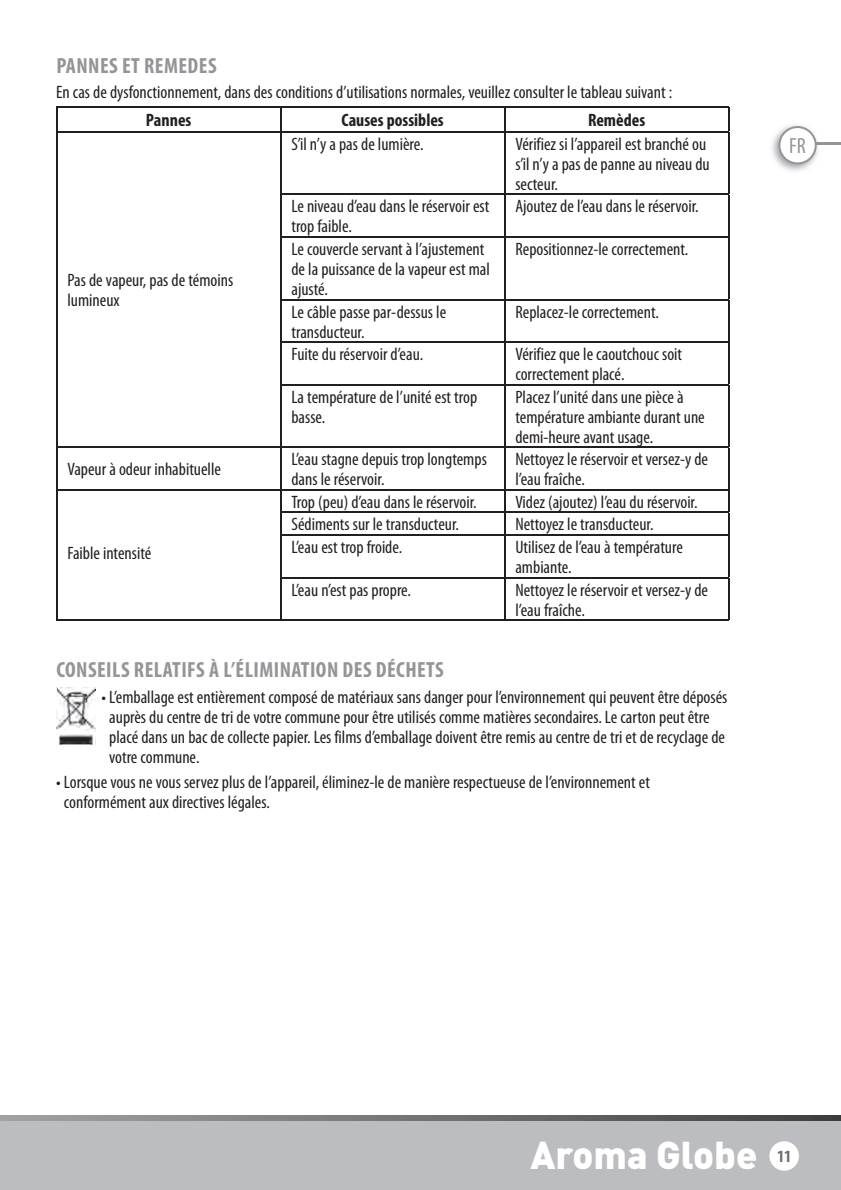
<style>
.page{position:relative;width:841px;height:1190px;background:#fff}
.page>*{position:absolute;margin:0;border:0;box-sizing:border-box;transform-origin:0 0}
.t1{font:900 38.4px "DIN";color:#fff}
.t2{font:700 condensed 22px "Myriad Pro";letter-spacing:.02em;color:#939598}
.t3{font:condensed 22px "Myriad Pro";color:#939598}
.t4{font:condensed 18px/20px "Myriad Pro";color:#231f20}
.t5{font:700 condensed 18px "Myriad Pro";color:#231f20}
.t6{font:700 condensed 17.2px "Myriad Pro";color:#6c6d70}
</style>
<div class="page">
<div style="left:0;top:1118px;width:841px;height:72px;background:#bcbdc0"></div>
<svg style="left:0;top:1115px;width:841px;height:5px;background:#707274"></svg>
<hr style="left:814px;top:143px;width:27px;height:2px;background:#939598">
<img style="left:772px;top:125px;width:39px;height:46px">
<svg style="left:778px;top:126px;width:42px;height:38px"></svg>
<hr style="left:56px;top:106px;width:225px;height:1px;background:#231f20">
<hr style="left:281px;top:106px;width:224px;height:1px;background:#231f20">
<hr style="left:505px;top:106px;width:224px;height:1px;background:#231f20">
<hr style="left:56px;top:131px;width:225px;height:1px;background:#231f20">
<hr style="left:281px;top:131px;width:224px;height:1px;background:#231f20">
<hr style="left:505px;top:131px;width:224px;height:1px;background:#231f20">
<hr style="left:280px;top:194px;width:225px;height:1px;background:#231f20">
<hr style="left:505px;top:194px;width:224px;height:1px;background:#231f20">
<hr style="left:280px;top:236px;width:225px;height:1px;background:#231f20">
<hr style="left:505px;top:236px;width:224px;height:1px;background:#231f20">
<hr style="left:280px;top:299px;width:225px;height:1px;background:#231f20">
<hr style="left:505px;top:299px;width:224px;height:1px;background:#231f20">
<hr style="left:280px;top:341px;width:225px;height:1px;background:#231f20">
<hr style="left:505px;top:341px;width:224px;height:1px;background:#231f20">
<hr style="left:280px;top:384px;width:225px;height:1px;background:#231f20">
<hr style="left:505px;top:384px;width:224px;height:1px;background:#231f20">
<hr style="left:56px;top:447px;width:225px;height:1px;background:#231f20">
<hr style="left:281px;top:447px;width:224px;height:1px;background:#231f20">
<hr style="left:505px;top:447px;width:224px;height:1px;background:#231f20">
<hr style="left:56px;top:489px;width:225px;height:1px;background:#231f20">
<hr style="left:281px;top:489px;width:224px;height:1px;background:#231f20">
<hr style="left:505px;top:489px;width:224px;height:1px;background:#231f20">
<hr style="left:280px;top:512px;width:225px;height:1px;background:#231f20">
<hr style="left:505px;top:512px;width:224px;height:1px;background:#231f20">
<hr style="left:280px;top:534px;width:225px;height:1px;background:#231f20">
<hr style="left:505px;top:534px;width:224px;height:1px;background:#231f20">
<hr style="left:280px;top:577px;width:225px;height:1px;background:#231f20">
<hr style="left:505px;top:577px;width:224px;height:1px;background:#231f20">
<hr style="left:56px;top:619px;width:225px;height:1px;background:#231f20">
<hr style="left:281px;top:619px;width:224px;height:1px;background:#231f20">
<hr style="left:505px;top:619px;width:224px;height:1px;background:#231f20">
<svg style="left:56px;top:107px;width:1px;height:24px"></svg>
<hr style="left:56px;top:132px;width:1px;height:62px;background:#231f20">
<hr style="left:56px;top:194px;width:1px;height:43px;background:#231f20">
<hr style="left:56px;top:237px;width:1px;height:62px;background:#231f20">
<hr style="left:56px;top:299px;width:1px;height:43px;background:#231f20">
<hr style="left:56px;top:342px;width:1px;height:43px;background:#231f20">
<hr style="left:56px;top:385px;width:1px;height:62px;background:#231f20">
<hr style="left:56px;top:448px;width:1px;height:41px;background:#231f20">
<svg style="left:56px;top:490px;width:1px;height:45px"></svg>
<hr style="left:56px;top:535px;width:1px;height:42px;background:#231f20">
<hr style="left:56px;top:577px;width:1px;height:42px;background:#231f20">
<svg style="left:280px;top:107px;width:1px;height:24px"></svg>
<svg style="left:504px;top:107px;width:1px;height:24px"></svg>
<svg style="left:728px;top:107px;width:1px;height:24px"></svg>
<hr style="left:280px;top:132px;width:1px;height:62px;background:#231f20">
<hr style="left:504px;top:132px;width:1px;height:62px;background:#231f20">
<hr style="left:728px;top:132px;width:1px;height:62px;background:#231f20">
<hr style="left:280px;top:195px;width:1px;height:41px;background:#231f20">
<hr style="left:504px;top:195px;width:1px;height:41px;background:#231f20">
<hr style="left:728px;top:195px;width:1px;height:41px;background:#231f20">
<hr style="left:280px;top:237px;width:1px;height:62px;background:#231f20">
<hr style="left:504px;top:237px;width:1px;height:62px;background:#231f20">
<hr style="left:728px;top:237px;width:1px;height:62px;background:#231f20">
<hr style="left:280px;top:300px;width:1px;height:41px;background:#231f20">
<hr style="left:504px;top:300px;width:1px;height:41px;background:#231f20">
<hr style="left:728px;top:300px;width:1px;height:41px;background:#231f20">
<hr style="left:280px;top:342px;width:1px;height:42px;background:#231f20">
<hr style="left:504px;top:342px;width:1px;height:42px;background:#231f20">
<hr style="left:728px;top:342px;width:1px;height:42px;background:#231f20">
<hr style="left:280px;top:385px;width:1px;height:62px;background:#231f20">
<hr style="left:504px;top:385px;width:1px;height:62px;background:#231f20">
<hr style="left:728px;top:385px;width:1px;height:62px;background:#231f20">
<hr style="left:280px;top:448px;width:1px;height:41px;background:#231f20">
<hr style="left:504px;top:448px;width:1px;height:41px;background:#231f20">
<hr style="left:728px;top:448px;width:1px;height:41px;background:#231f20">
<svg style="left:280px;top:490px;width:1px;height:44px"></svg>
<svg style="left:504px;top:490px;width:1px;height:44px"></svg>
<svg style="left:728px;top:490px;width:1px;height:44px"></svg>
<hr style="left:280px;top:535px;width:1px;height:42px;background:#231f20">
<hr style="left:504px;top:535px;width:1px;height:42px;background:#231f20">
<hr style="left:728px;top:535px;width:1px;height:42px;background:#231f20">
<hr style="left:280px;top:578px;width:1px;height:41px;background:#231f20">
<hr style="left:504px;top:578px;width:1px;height:41px;background:#231f20">
<hr style="left:728px;top:578px;width:1px;height:41px;background:#231f20">
<img style="left:56px;top:688px;width:39px;height:56px">
<div style="left:769px;top:1141px;width:30px;height:29px;background:#fff;border-radius:50%"></div>
<p class="t2" style="left:56px;top:52px;width:162px">PANNES ET REMEDES</p>
<p class="t4" style="left:56px;top:82px;width:617px">En cas de dysfonctionnement, dans des conditions d’utilisations normales, veuillez consulter le tableau suivant :</p>
<p class="t5" style="left:146px;top:109px;width:47px">Pannes</p>
<p class="t5" style="left:341px;top:109px;width:104px">Causes possibles</p>
<p class="t5" style="left:588px;top:109px;width:59px">Remèdes</p>
<p class="t4" style="left:67px;top:270px;width:167px">Pas de vapeur, pas de témoins lumineux</p>
<p class="t4" style="left:291px;top:134px;width:134px">S’il n’y a pas de lumière.</p>
<p class="t4" style="left:515px;top:134px;width:196px">Vérifiez si l’appareil est branché ou s’il n’y a pas de panne au niveau du secteur.</p>
<p class="t4" style="left:291px;top:196px;width:199px">Le niveau d’eau dans le réservoir est trop faible.</p>
<p class="t4" style="left:515px;top:196px;width:185px">Ajoutez de l’eau dans le réservoir.</p>
<p class="t4" style="left:291px;top:239px;width:200px">Le couvercle servant à l’ajustement de la puissance de la vapeur est mal ajusté.</p>
<p class="t4" style="left:515px;top:239px;width:174px">Repositionnez-le correctement.</p>
<p class="t4" style="left:291px;top:301px;width:156px">Le câble passe par-dessus le transducteur.</p>
<p class="t4" style="left:515px;top:301px;width:145px">Replacez-le correctement.</p>
<p class="t4" style="left:291px;top:344px;width:133px">Fuite du réservoir d’eau.</p>
<p class="t4" style="left:515px;top:344px;width:168px">Vérifiez que le caoutchouc soit correctement placé.</p>
<p class="t4" style="left:291px;top:386px;width:187px">La température de l’unité est trop basse.</p>
<p class="t4" style="left:515px;top:386px;width:191px">Placez l’unité dans une pièce à température ambiante durant une demi-heure avant usage.</p>
<p class="t4" style="left:67px;top:459px;width:155px">Vapeur à odeur inhabituelle</p>
<p class="t4" style="left:291px;top:449px;width:197px">L’eau stagne depuis trop longtemps dans le réservoir.</p>
<p class="t4" style="left:515px;top:449px;width:194px">Nettoyez le réservoir et versez-y de l’eau fraîche.</p>
<p class="t4" style="left:67px;top:543px;width:85px">Faible intensité</p>
<p class="t4" style="left:291px;top:492px;width:187px">Trop (peu) d’eau dans le réservoir.</p>
<p class="t4" style="left:515px;top:492px;width:184px">Videz (ajoutez) l’eau du réservoir.</p>
<p class="t4" style="left:291px;top:514px;width:169px">Sédiments sur le transducteur.</p>
<p class="t4" style="left:515px;top:514px;width:140px">Nettoyez le transducteur.</p>
<p class="t4" style="left:291px;top:537px;width:112px">L’eau est trop froide.</p>
<p class="t4" style="left:515px;top:537px;width:169px">Utilisez de l’eau à température ambiante.</p>
<p class="t4" style="left:291px;top:579px;width:121px">L’eau n’est pas propre.</p>
<p class="t4" style="left:515px;top:579px;width:194px">Nettoyez le réservoir et versez-y de l’eau fraîche.</p>
<p class="t2" style="left:56px;top:656px;width:389px">CONSEILS RELATIFS À L’ÉLIMINATION DES DÉCHETS</p>
<p class="t4" style="left:109px;top:686px;width:620px;text-indent:-8px">• L’emballage est entièrement composé de matériaux sans danger pour l’environnement qui peuvent être déposés auprès du centre de tri de votre commune pour être utilisés comme matières secondaires. Le carton peut être placé dans un bac de collecte papier. Les films d’emballage doivent être remis au centre de tri et de recyclage de votre commune.</p>
<p class="t4" style="left:64px;top:772px;width:587px;text-indent:-8px">• Lorsque vous ne vous servez plus de l’appareil, éliminez-le de manière respectueuse de l’environnement et conformément aux directives légales.</p>
<p class="t3" style="left:789px;top:133px;width:18px">FR</p>
<h1 class="t1" style="left:530px;top:1129px;width:229px">Aroma Globe</h1>
<p class="t6" style="left:777px;top:1145px;width:16px">11</p>
</div>
